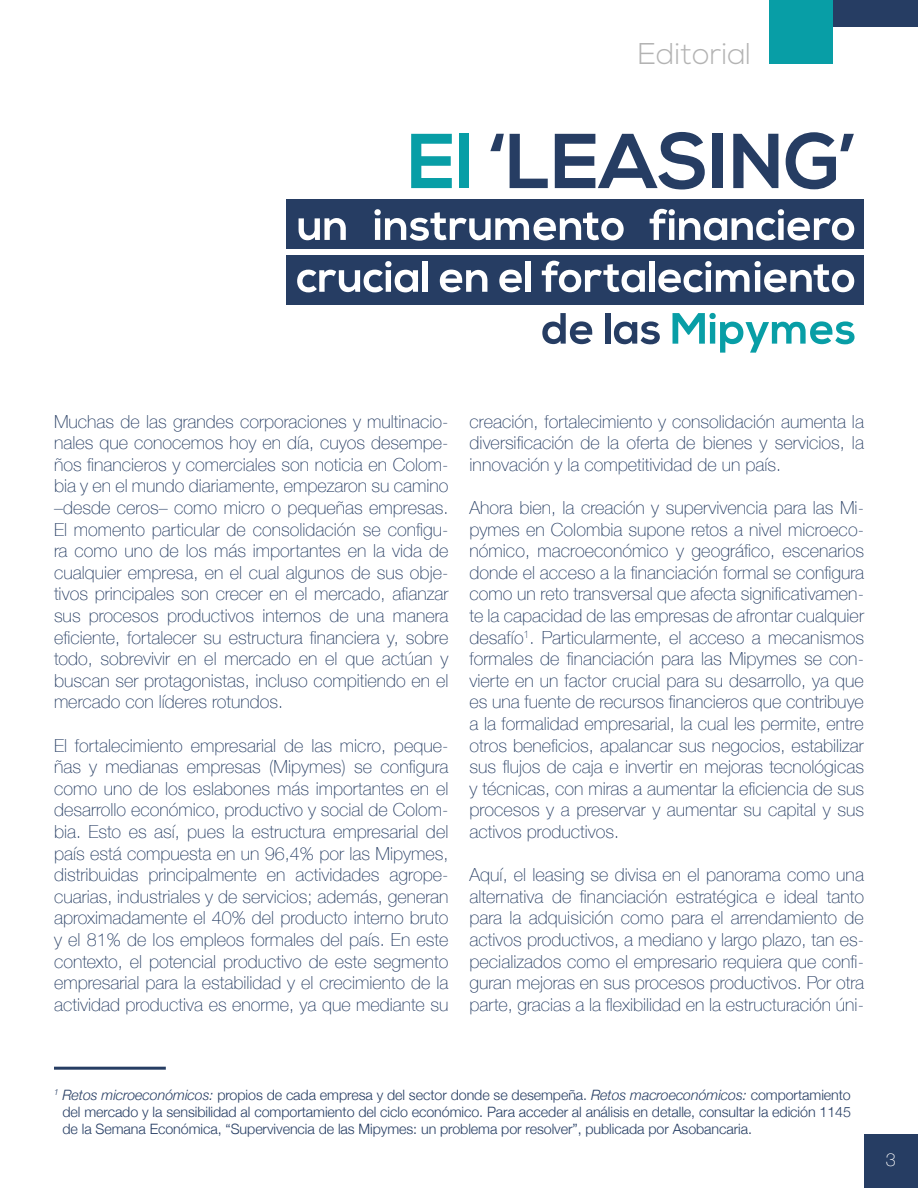
<style>
.page{position:relative;width:918px;height:1188px;background:#fff}
.page>*{position:absolute;margin:0;border:0;box-sizing:border-box;transform-origin:0 0}
.t1{font:300 30px "Nexa";color:#b3b3b3}
.t2{font:100 18px/21.6px "Helvetica Neue";color:#263d63;text-align:justify}
.t3{font:100 18px "Helvetica Neue";color:#fff}
.t4{font:300 14.25px/17.1px "Helvetica Neue";letter-spacing:-.005em;color:#263d63;text-align:justify}
.s1{font-style:italic}
</style>
<div class="page">
<div style="left:769px;top:0;width:64px;height:64px;background:#089ea6"></div>
<div style="left:833px;top:0;width:85px;height:27px;background:#263d63"></div>
<div style="left:864px;top:1134px;width:54px;height:54px;background:#263d63"></div>
<hr style="left:54px;top:1067px;width:112px;height:3px;background:#263d63">
<div style="left:286px;top:255px;width:578px;height:50px;background:#263d63"></div>
<div style="left:286px;top:199px;width:578px;height:50px;background:#263d63"></div>
<svg style="left:411px;top:134px;width:41px;height:54px"></svg>
<div style="left:459px;top:134px;width:9px;height:54px;background:#089ea6"></div>
<svg style="left:490px;top:134px;width:14px;height:17px"></svg>
<svg style="left:510px;top:134px;width:38px;height:54px"></svg>
<svg style="left:555px;top:132px;width:150px;height:57px"></svg>
<div style="left:713px;top:134px;width:10px;height:54px;background:#263d63"></div>
<svg style="left:733px;top:134px;width:45px;height:54px"></svg>
<svg style="left:786px;top:132px;width:68px;height:57px"></svg>
<svg style="left:299px;top:218px;width:47px;height:22px"></svg>
<svg style="left:374px;top:209px;width:250px;height:32px"></svg>
<svg style="left:650px;top:208px;width:204px;height:33px"></svg>
<svg style="left:297px;top:261px;width:121px;height:31px"></svg>
<div style="left:423px;top:261px;width:5px;height:31px;background:#fff"></div>
<svg style="left:440px;top:270px;width:47px;height:22px"></svg>
<svg style="left:499px;top:270px;width:23px;height:22px"></svg>
<div style="left:526px;top:261px;width:5px;height:31px;background:#fff"></div>
<svg style="left:542px;top:261px;width:103px;height:31px"></svg>
<div style="left:649px;top:261px;width:6px;height:31px;background:#fff"></div>
<svg style="left:658px;top:261px;width:196px;height:31px"></svg>
<svg style="left:542px;top:313px;width:51px;height:31px"></svg>
<div style="left:605px;top:313px;width:5px;height:31px;background:#263d63"></div>
<svg style="left:614px;top:321px;width:46px;height:23px"></svg>
<svg style="left:673px;top:312px;width:182px;height:41px"></svg>
<h1 class="t1" style="left:638px;top:36px;width:115px">Editorial</h1>
<p class="t2" style="left:54px;top:410px;width:396px">Muchas de las grandes corporaciones y multinacio&shy;nales que conocemos hoy en día, cuyos desempe&shy;ños financieros y comerciales son noticia en Colom&shy;bia y en el mundo diariamente, empezaron su camino –desde ceros– como micro o pequeñas empresas.<br>El momento particular de consolidación se configu&shy;ra como uno de los más importantes en la vida de cualquier empresa, en el cual algunos de sus obje&shy;tivos principales son crecer en el mercado, afianzar sus procesos productivos internos de una manera eficiente, fortalecer su estructura financiera y, sobre todo, sobrevivir en el mercado en el que actúan y buscan ser protagonistas, incluso compitiendo en el mercado con líderes rotundos.</p>
<p class="t2" style="left:54px;top:734px;width:396px">El fortalecimiento empresarial de las micro, peque&shy;ñas y medianas empresas (Mipymes) se configura como uno de los eslabones más importantes en el desarrollo económico, productivo y social de Colom&shy;bia. Esto es así, pues la estructura empresarial del país está compuesta en un 96,4% por las Mipymes, distribuidas principalmente en actividades agrope&shy;cuarias, industriales y de servicios; además, generan aproximadamente el 40% del producto interno bruto y el 81% de los empleos formales del país. En este contexto, el potencial productivo de este segmento empresarial para la estabilidad y el crecimiento de la actividad productiva es enorme, ya que mediante su</p>
<p class="t2" style="left:470px;top:410px;width:396px">creación, fortalecimiento y consolidación aumenta la diversificación de la oferta de bienes y servicios, la innovación y la competitividad de un país.</p>
<p class="t2" style="left:470px;top:496px;width:396px">Ahora bien, la creación y supervivencia para las Mi&shy;pymes en Colombia supone retos a nivel microeco&shy;nómico, macroeconómico y geográfico, escenarios donde el acceso a la financiación formal se configura como un reto transversal que afecta significativamen&shy;te la capacidad de las empresas de afrontar cualquier desafío<sup>1</sup>. Particularmente, el acceso a mecanismos formales de financiación para las Mipymes se con&shy;vierte en un factor crucial para su desarrollo, ya que es una fuente de recursos financieros que contribuye a la formalidad empresarial, la cual les permite, entre otros beneficios, apalancar sus negocios, estabilizar sus flujos de caja e invertir en mejoras tecnológicas y técnicas, con miras a aumentar la eficiencia de sus procesos y a preservar y aumentar su capital y sus activos productivos.</p>
<p class="t2" style="left:470px;top:864px;width:396px">Aquí, el leasing se divisa en el panorama como una alternativa de financiación estratégica e ideal tanto para la adquisición como para el arrendamiento de activos productivos, a mediano y largo plazo, tan es&shy;pecializados como el empresario requiera que confi&shy;guran mejoras en sus procesos productivos. Por otra parte, gracias a la flexibilidad en la estructuración úni-</p>
<p class="t4" style="left:63px;top:1085px;width:790px;text-indent:-9px"><sup>1</sup> <span class="s1">Retos microeconómicos:</span> propios de cada empresa y del sector donde se desempeña. <span class="s1">Retos macroeconómicos:</span> comportamiento del mercado y la sensibilidad al comportamiento del ciclo económico. Para acceder al análisis en detalle, consultar la edición 1145 de la Semana Económica, “Supervivencia de las Mipymes: un problema por resolver”, publicada por Asobancaria.</p>
<p class="t3" style="left:886px;top:1146px;width:12px">3</p>
</div>
